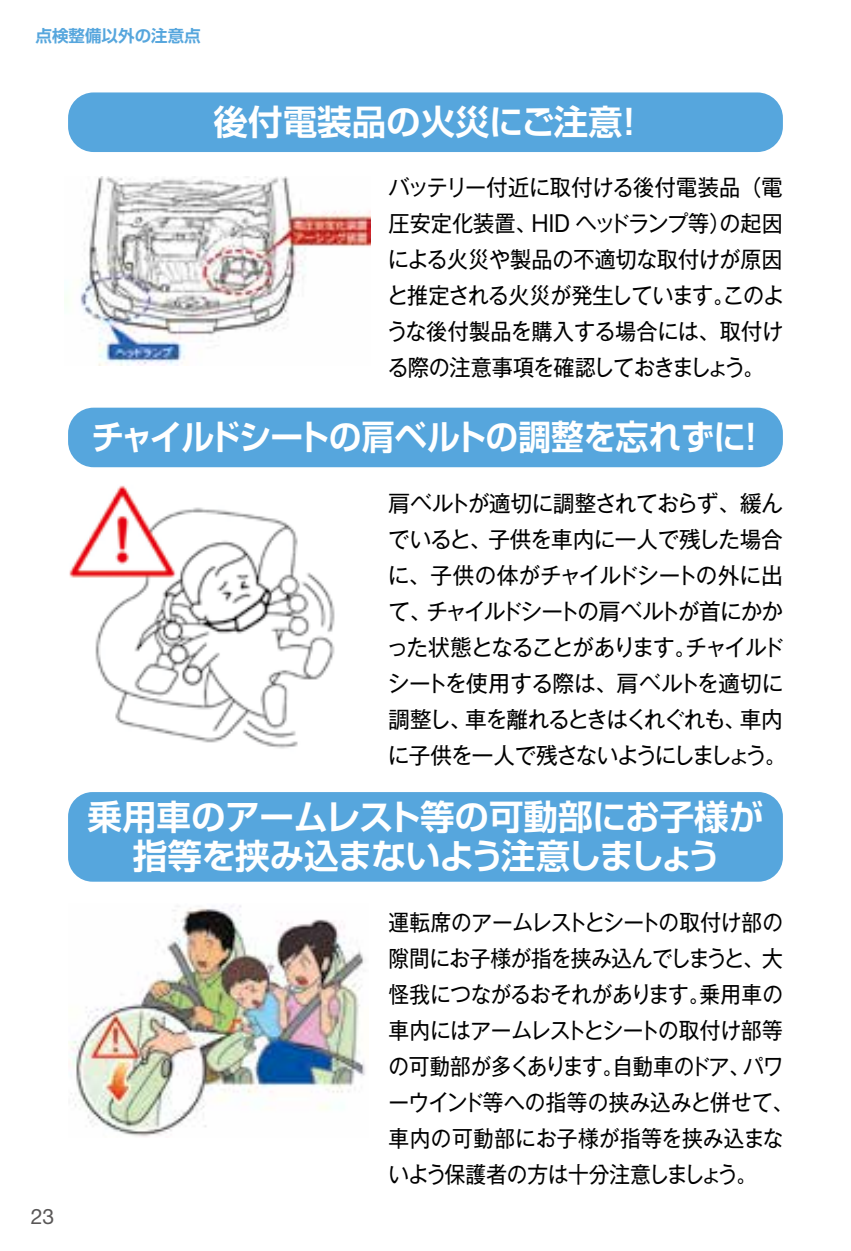
<style>
.page{position:relative;width:851px;height:1251px;background:#fff}
.page>*{position:absolute;margin:0;border:0;box-sizing:border-box;transform-origin:0 0}
.t1{font:700 34.5px/39px "Shin Go Pro De";letter-spacing:-.01em;color:#fff;text-align:center}
.t2{font:700 34.5px "Shin Go Pro De";letter-spacing:-.01em;color:#fff;scale:.95 1}
.t3{font:22.5px/36px "Gothic MB101 Pro";letter-spacing:-.025em;color:#000;scale:.92 1}
.t4{font:22.5px/36px "Gothic MB101 Pro";letter-spacing:-.025em;color:#000;scale:.96 1}
.t5{font:22.5px/36px "Gothic MB101 Pro";letter-spacing:-.025em;color:#000;text-align:justify;scale:.94 1}
.t6{font:21.3px "Helvetica Neue";color:#595757}
.t7{font:700 16.5px "Shin Go Pro De";color:#56a6dd}
</style>
<div class="page">
<div style="left:68px;top:791px;width:714px;height:90px;background:#56a6dd;border-radius:24px"></div>
<div style="left:68px;top:407px;width:714px;height:60px;background:#56a6dd;border-radius:26px"></div>
<div style="left:68px;top:92px;width:714px;height:60px;background:#56a6dd;border-radius:26px"></div>
<img style="left:64px;top:176px;width:307px;height:190px">
<img style="left:69px;top:485px;width:266px;height:264px">
<img style="left:69px;top:905px;width:296px;height:231px">
<p class="t7" style="left:36px;top:22px;width:167px">点検整備以外の注意点</p>
<h1 class="t1" style="left:213px;top:98px;width:434px">後付電装品の火災にご注意！</h1>
<p class="t5" style="left:387px;top:166px;width:424px">バッテリー付近に取付ける後付電装品（電圧安定化装置、HID ヘッドランプ等）の起因による火災や製品の不適切な取付けが原因と推定される火災が発生しています。このような後付製品を購入する場合には、取付ける際の注意事項を確認しておきましょう。</p>
<h1 class="t2" style="left:91px;top:409px;width:702px">チャイルドシートの肩ベルトの調整を忘れずに!</h1>
<p class="t4" style="left:386px;top:481px;width:418px">肩ベルトが適切に調整されておらず、緩んでいると、子供を車内に一人で残した場合に、子供の体がチャイルドシートの外に出て、チャイルドシートの肩ベルトが首にかかった状態となることがあります。チャイルドシートを使用する際は、肩ベルトを適切に調整し、車を離れるときはくれぐれも、車内に子供を一人で残さないようにしましょう。</p>
<h1 class="t1" style="left:88px;top:793px;width:677px">乗用車のアームレスト等の可動部にお子様が指等を挟み込まないよう注意しましょう</h1>
<p class="t6" style="left:31px;top:1203px;width:25px">23</p>
<p class="t3" style="left:388px;top:900px;width:441px">運転席のアームレストとシートの取付け部の隙間にお子様が指を挟み込んでしまうと、大怪我につながるおそれがあります。乗用車の車内にはアームレストとシートの取付け部等の可動部が多くあります。自動車のドア、パワーウインド等への指等の挟み込みと併せて、車内の可動部にお子様が指等を挟み込まないよう保護者の方は十分注意しましょう。</p>
</div>
